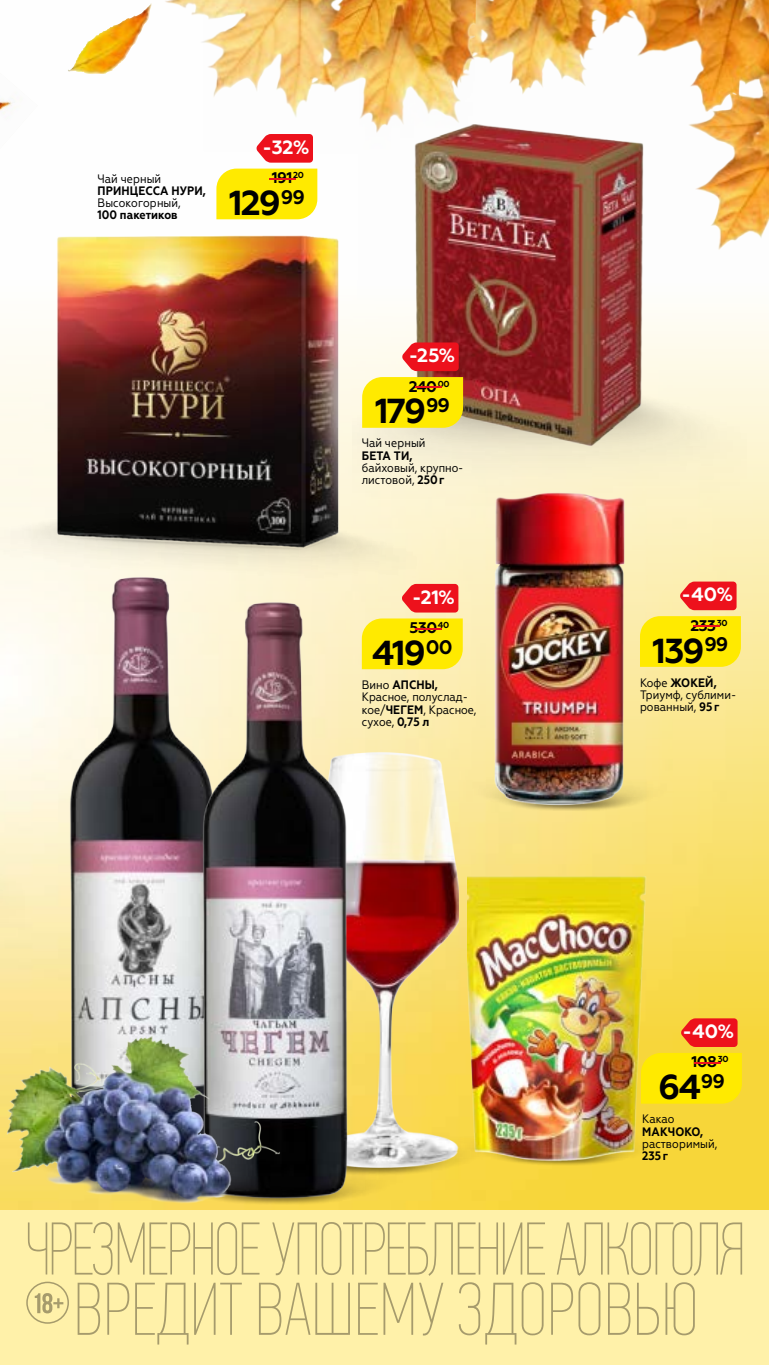
<style>
.page{position:relative;width:769px;height:1365px;background:#fff}
.page>*{position:absolute;margin:0;border:0;box-sizing:border-box;transform-origin:0 0}
.t1{font:700 34.65px "Geometria";letter-spacing:-.06em;color:#000}
.t2{font:700 19.25px "Geometria";color:#fff}
.t3{font:700 15.4px "Geometria";letter-spacing:-.03em;color:#000}
.t4{font:700 15.4px "Geometria";color:#ed111c;scale:5.5 1}
.t5{font:12.25px/12.2px "Geometria Narrow";color:#000}
.t6{font:700 12.25px "Geometria Narrow";letter-spacing:.01em;color:#000}
.t7{font:700 8.75px "Geometria";color:#000}
.s1{font-weight:700}
</style>
<div class="page">
<img style="left:0;top:168px;width:769px;height:1042px">
<img style="left:353px;top:0;width:416px;height:305px">
<img style="left:165px;top:0;width:311px;height:156px">
<img style="left:0;top:99px;width:38px;height:165px">
<img style="left:0;top:790px;width:25px;height:159px">
<img style="left:361px;top:320px;width:385px;height:186px">
<img style="left:404px;top:122px;width:254px;height:334px">
<img style="left:506px;top:1103px;width:162px;height:69px">
<img style="left:468px;top:873px;width:182px;height:289px">
<svg style="left:402px;top:342px;width:57px;height:29px;background:#ec272f"></svg>
<svg style="left:362px;top:377px;width:101px;height:51px;background:#fee908"></svg>
<svg style="left:680px;top:581px;width:56px;height:29px;background:#ee282b"></svg>
<div style="left:649px;top:616px;width:92px;height:50px;background:#ffea00"></div>
<svg style="left:681px;top:1018px;width:56px;height:28px;background:#ed241f"></svg>
<div style="left:641px;top:1052px;width:101px;height:51px;background:#ffea00"></div>
<img style="left:458px;top:1091px;width:48px;height:93px">
<img style="left:357px;top:700px;width:101px;height:507px">
<img style="left:60px;top:626px;width:129px;height:397px">
<img style="left:189px;top:626px;width:168px;height:496px">
<img style="left:296px;top:1122px;width:116px;height:88px">
<img style="left:455px;top:744px;width:223px;height:74px">
<img style="left:491px;top:490px;width:158px;height:319px">
<img style="left:0;top:1023px;width:296px;height:187px">
<img style="left:40px;top:228px;width:321px;height:257px">
<img style="left:0;top:485px;width:420px;height:141px">
<svg style="left:402px;top:584px;width:56px;height:28px;background:#ee242a"></svg>
<div style="left:362px;top:618px;width:101px;height:51px;background:#ffea00"></div>
<svg style="left:216px;top:134px;width:101px;height:85px"></svg>
<img style="left:68px;top:3px;width:84px;height:71px">
<div style="left:0;top:1210px;width:769px;height:154px;background:#fff1a9"></div>
<svg style="left:78px;top:1282px;width:617px;height:62px"></svg>
<svg style="left:28px;top:1222px;width:714px;height:53px"></svg>
<div style="left:26px;top:1281px;width:43px;height:42px;border:1px solid #c3c2c2;border-radius:50%"></div>
<svg style="left:35px;top:1293px;width:28px;height:20px"></svg>
<p class="t5" style="left:98px;top:172px;width:65px">Чай черный</p>
<p class="t6" style="left:98px;top:183px;width:110px">ПРИНЦЕССА НУРИ,</p>
<p class="t5" style="left:98px;top:197px;width:85px">Высокогорный,</p>
<p class="t6" style="left:98px;top:208px;width:82px">100 пакетиков</p>
<h2 class="t2" style="left:263px;top:136px;width:49px">-32%</h2>
<h1 class="t1" style="left:229px;top:182px;width:77px">129<sup>99</sup></h1>
<p class="t7" style="left:293px;top:170px;width:12px">20</p>
<p class="t3" style="left:272px;top:168px;width:22px">191</p>
<p class="t4" style="left:262px;top:168px;width:9px">-</p>
<h2 class="t2" style="left:409px;top:344px;width:48px">-25%</h2>
<h1 class="t1" style="left:375px;top:391px;width:76px">179<sup>99</sup></h1>
<p class="t3" style="left:409px;top:377px;width:43px">240<sup>00</sup></p>
<p class="t4" style="left:407px;top:377px;width:9px">-</p>
<p class="t5" style="left:362px;top:437px;width:65px">Чай черный</p>
<p class="t6" style="left:362px;top:448px;width:52px">БЕТА ТИ,</p>
<p class="t5" style="left:362px;top:461px;width:103px">байховый, крупно&shy;листовой, <span class="s1">250 г</span></p>
<h2 class="t2" style="left:412px;top:585px;width:44px">-21%</h2>
<h1 class="t1" style="left:372px;top:632px;width:82px">419<sup>00</sup></h1>
<p class="t3" style="left:409px;top:618px;width:41px">530<sup>40</sup></p>
<p class="t4" style="left:407px;top:618px;width:9px">-</p>
<p class="t5" style="left:362px;top:678px;width:116px">Вино <span class="s1">АПСНЫ,<br></span>Красное, полуслад&shy;кое/<span class="s1">ЧЕГЕМ</span>, Красное, сухое, <span class="s1">0,75 л</span></p>
<h2 class="t2" style="left:681px;top:583px;width:53px">-40%</h2>
<h1 class="t1" style="left:653px;top:629px;width:77px">139<sup>99</sup></h1>
<p class="t7" style="left:717px;top:617px;width:12px">30</p>
<p class="t3" style="left:690px;top:616px;width:27px">233</p>
<p class="t4" style="left:685px;top:616px;width:9px">-</p>
<p class="t5" style="left:640px;top:676px;width:98px">Кофе <span class="s1">ЖОКЕЙ,<br></span>Триумф, сублими&shy;рованный, <span class="s1">95 г</span></p>
<h2 class="t2" style="left:682px;top:1019px;width:53px">-40%</h2>
<h1 class="t1" style="left:658px;top:1066px;width:68px">64<sup>99</sup></h1>
<p class="t7" style="left:718px;top:1054px;width:12px">30</p>
<p class="t3" style="left:691px;top:1052px;width:27px">108</p>
<p class="t4" style="left:686px;top:1052px;width:9px">-</p>
<p class="t5" style="left:642px;top:1112px;width:34px">Какао</p>
<p class="t6" style="left:642px;top:1124px;width:62px">МАКЧОКО,</p>
<p class="t5" style="left:642px;top:1137px;width:77px">растворимый,</p>
<p class="t6" style="left:642px;top:1148px;width:27px">235 г</p>
</div>
